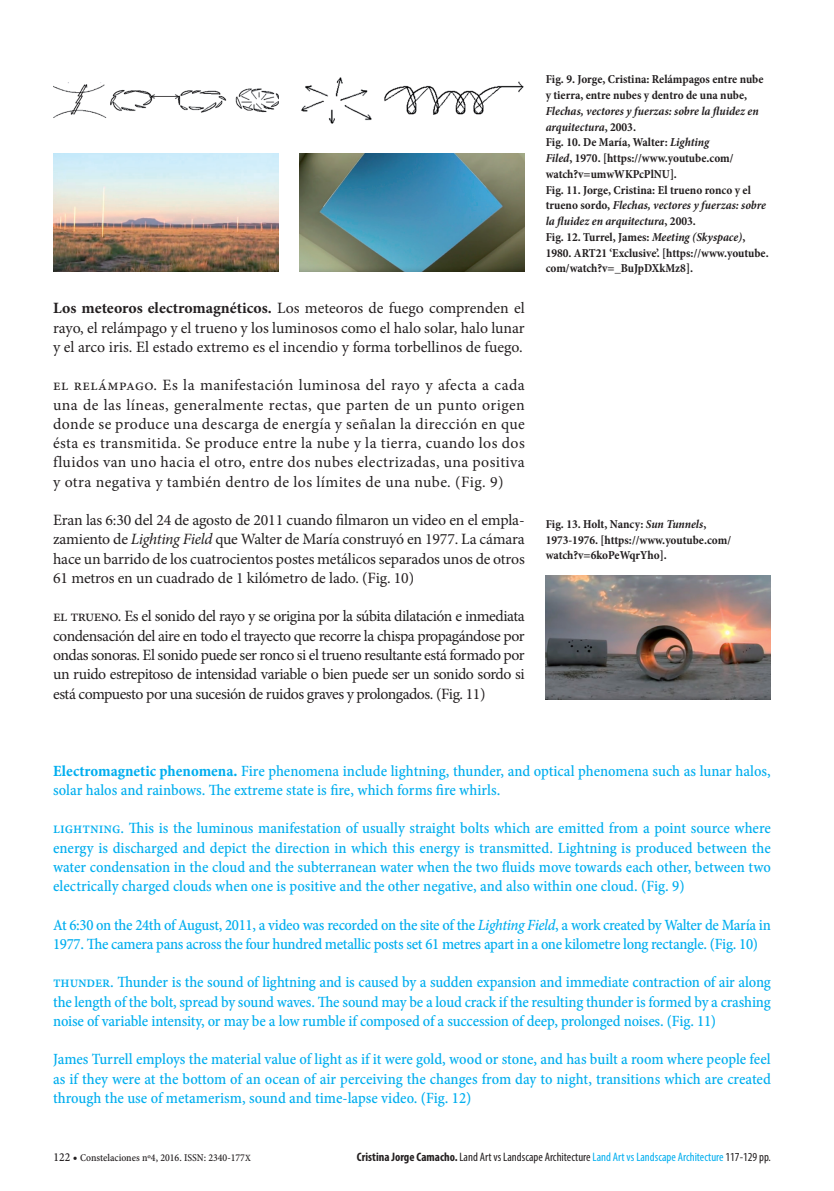
<style>
.page{position:relative;width:834px;height:1191px;background:#fff}
.page>*{position:absolute;margin:0;border:0;box-sizing:border-box;transform-origin:0 0}
.TEXTO_GENERAL_INGLÉS{font:15.75px/19.2px "Minion Pro Medium Cn Capt";letter-spacing:-.01em;color:#00aeef;text-align:justify}
.TEXTO_GENERAL_01{font:15.75px/19.2px "Minion Pro";letter-spacing:-.005em;color:#231f20;text-align:justify}
.PIES_FOTO{font:700 condensed 12.25px/15.8px "Minion Pro";color:#231f20}
.SEGUIMIENTO_AUTOR_TI{font:condensed 12.25px "Myriad Pro";color:#231f20}
.t1{font:10.5px "Minion Pro Medium Cn Capt";color:#231f20}
.s1{font-weight:700}
.s2{font-style:italic}
.s3{font-family:"Minion Pro Bold Cn Capt"}
.s4{font-family:"Minion Pro Medium Cn It Capt"}
.s5{font-size:12.25px}
.s6{font-size:9.62px}
.s7{color:#00aeef}
</style>
<div class="page">
<img style="left:53px;top:82px;width:225px;height:36px">
<img style="left:53px;top:154px;width:225px;height:118px">
<img style="left:301px;top:77px;width:223px;height:47px">
<img style="left:299px;top:154px;width:225px;height:118px">
<img style="left:545px;top:575px;width:225px;height:124px">
<p class="TEXTO_GENERAL_01" style="left:53px;top:299px;width:473px"><span class="s1">Los meteoros electromagnéticos.</span> Los meteoros de fuego comprenden el rayo, el relámpago y el trueno y los luminosos como el halo solar, halo lunar y el arco iris. El estado extremo es el incendio y forma torbellinos de fuego.</p>
<p class="TEXTO_GENERAL_01" style="left:53px;top:376px;width:473px">el relámpago. Es la manifestación luminosa del rayo y afecta a cada una de las líneas, generalmente rectas, que parten de un punto origen donde se produce una descarga de energía y señalan la dirección en que ésta es transmitida. Se produce entre la nube y la tierra, cuando los dos fluidos van uno hacia el otro, entre dos nubes electrizadas, una positiva y otra negativa y también dentro de los límites de una nube. (Fig. 9)</p>
<p class="TEXTO_GENERAL_01" style="left:53px;top:510px;width:473px">Eran las 6:30 del 24 de agosto de 2011 cuando filmaron un video en el empla&shy;zamiento de <span class="s2">Lighting Field</span> que Walter de María construyó en 1977. La cámara hace un barrido de los cuatrocientos postes metálicos separados unos de otros 61 metros en un cuadrado de 1 kilómetro de lado. (Fig. 10)</p>
<p class="TEXTO_GENERAL_01" style="left:53px;top:607px;width:473px">el trueno. Es el sonido del rayo y se origina por la súbita dilatación e inmediata condensación del aire en todo el trayecto que recorre la chispa propagándose por ondas sonoras. El sonido puede ser ronco si el trueno resultante está formado por un ruido estrepitoso de intensidad variable o bien puede ser un sonido sordo si está compuesto por una sucesión de ruidos graves y prolongados. (Fig. 11)</p>
<p class="PIES_FOTO" style="left:545px;top:71px;width:219px">Fig. 9. Jorge, Cristina: Relámpagos entre nube y tierra, entre nubes y dentro de una nube, <span class="s2">Flechas, vectores y fuerzas: sobre la fluidez en arquitectura</span>, 2003.</p>
<p class="PIES_FOTO" style="left:545px;top:134px;width:189px">Fig. 10. De María, Walter: <span class="s2">Lighting<br>Filed</span>, 1970. [https://www.youtube.com/ watch?v=umwWKPcPlNU].</p>
<p class="PIES_FOTO" style="left:545px;top:182px;width:222px">Fig. 11. Jorge, Cristina: El trueno ronco y el trueno sordo, <span class="s2">Flechas, vectores y fuerzas: sobre la fluidez en arquitectura</span>, 2003.</p>
<p class="PIES_FOTO" style="left:545px;top:229px;width:224px">Fig. 12. Turrel, James: <span class="s2">Meeting (Skyspace)</span>,<br>1980. ART21 ‘Exclusive’. [https://www.youtube. com/watch?v=_BuJpDXkMz8].</p>
<p class="PIES_FOTO" style="left:545px;top:516px;width:187px">Fig. 13. Holt, Nancy: <span class="s2">Sun Tunnels</span>,<br>1973-1976. [https://www.youtube.com/ watch?v=6koPeWqrYho].</p>
<p class="TEXTO_GENERAL_INGLÉS" style="left:53px;top:761px;width:719px"><span class="s3">Electromagnetic phenomena.</span> Fire phenomena include lightning, thunder, and optical phenomena such as lunar halos, solar halos and rainbows. The extreme state is fire, which forms fire whirls.</p>
<p class="TEXTO_GENERAL_INGLÉS" style="left:53px;top:818px;width:719px">lightning. This is the luminous manifestation of usually straight bolts which are emitted from a point source where energy is discharged and depict the direction in which this energy is transmitted. Lightning is produced between the water condensation in the cloud and the subterranean water when the two fluids move towards each other, between two electrically charged clouds when one is positive and the other negative, and also within one cloud. (Fig. 9)</p>
<p class="TEXTO_GENERAL_INGLÉS" style="left:53px;top:915px;width:719px">At 6:30 on the 24th of August, 2011, a video was recorded on the site of the <span class="s4">Lighting Field</span>, a work created by Walter de María in<br>1977. The camera pans across the four hundred metallic posts set 61 metres apart in a one kilometre long rectangle. (Fig. 10)</p>
<p class="TEXTO_GENERAL_INGLÉS" style="left:53px;top:972px;width:719px">thunder. Thunder is the sound of lightning and is caused by a sudden expansion and immediate contraction of air along the length of the bolt, spread by sound waves. The sound may be a loud crack if the resulting thunder is formed by a crashing noise of variable intensity, or may be a low rumble if composed of a succession of deep, prolonged noises. (Fig. 11)</p>
<p class="TEXTO_GENERAL_INGLÉS" style="left:53px;top:1049px;width:719px">James Turrell employs the material value of light as if it were gold, wood or stone, and has built a room where people feel as if they were at the bottom of an ocean of air perceiving the changes from day to night, transitions which are created through the use of metamerism, sound and time-lapse video. (Fig. 12)</p>
<p class="t1" style="left:54px;top:1150px;width:199px"><span class="s5">122 •</span> Constelaciones nº4, 2016. ISSN: 2340-177<span class="s6">X</span></p>
<p class="SEGUIMIENTO_AUTOR_TI" style="left:357px;top:1149px;width:415px"><span class="s1">Cristina Jorge Camacho.</span> Land Art vs Landscape Architecture <span class="s7">Land Art vs Landscape Architecture</span> 117-129 pp.</p>
</div>
